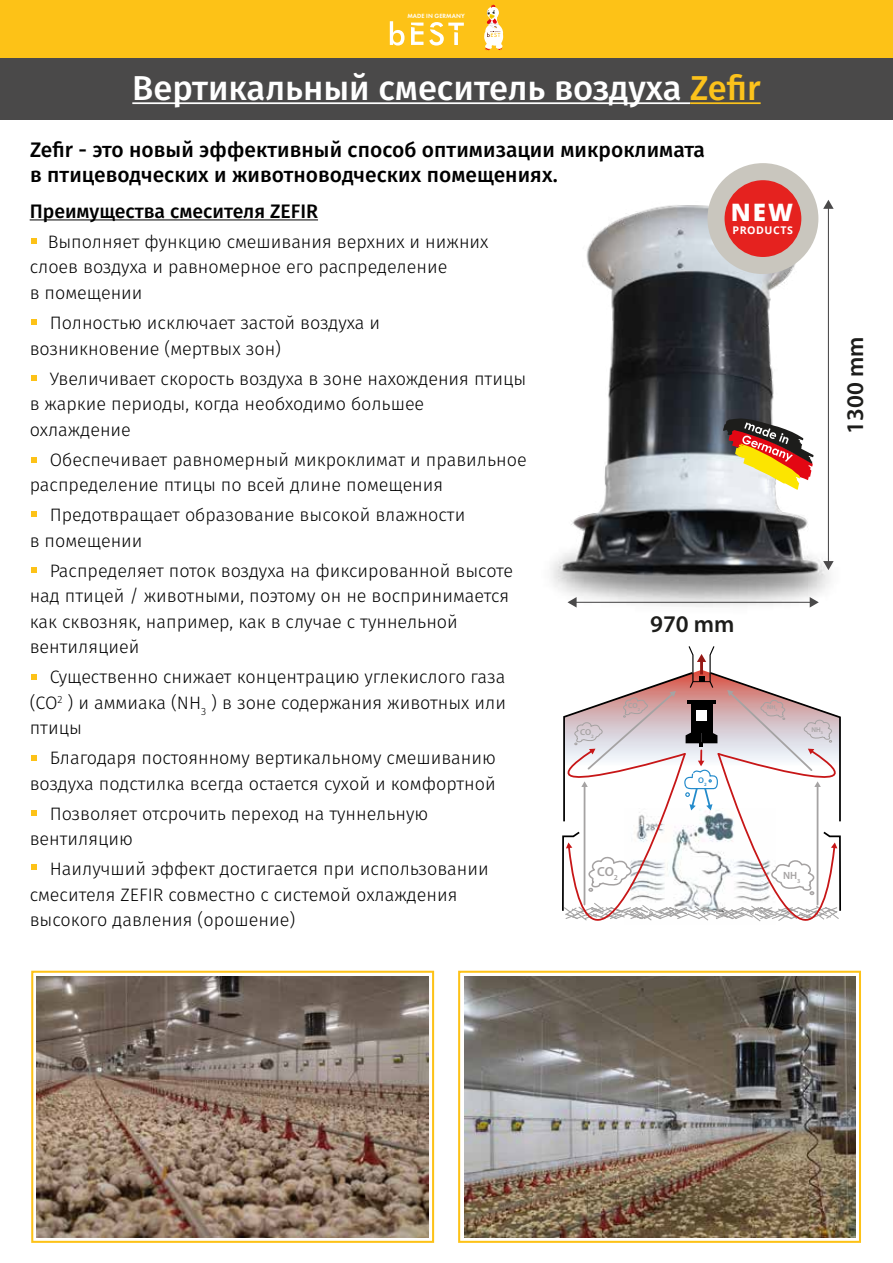
<style>
.page{position:relative;width:893px;height:1263px;background:#fff}
.page>*{position:absolute;margin:0;border:0;box-sizing:border-box;transform-origin:0 0}
.t1{font:500 34.5px "Fira Sans";color:#fff}
.t2{font:600 24px "Myriad Pro";color:#1d1d1b}
.t3{font:800 24px "Open Sans";color:#fff}
.t4{font:500 21px/25.2px "Fira Sans";letter-spacing:.005em;color:#000}
.t5{font:500 19.5px "Fira Sans";color:#000}
.t6{font:300 18px/25.5px "Fira Sans";color:#000}
.t7{font:600 13.2px "Myriad Pro";color:#a5a2a2}
.t8{font:700 10.65px "Open Sans";letter-spacing:.045em;color:#fff}
.t9{font:600 10.5px "Myriad Pro";color:#a5a2a2}
.t10{font:600 8.7px "Myriad Pro";color:#a5a2a2}
.t11{font:600 8.25px "Myriad Pro";color:#228acb}
.t12{font:600 7.5px "Myriad Pro";color:#a5a2a2}
.t13{font:600 6.9px "Myriad Pro";color:#a5a2a2}
.t14{font:600 6.3px "Futura PT";letter-spacing:.01em;color:#fff}
.t15{font:600 6px "Myriad Pro";color:#a5a2a2}
.s1{color:#fcc21b}
</style>
<div class="page">
<img style="left:37px;top:976px;width:391px;height:261px">
<hr style="left:30px;top:219px;width:288px;height:1px;background:#000">
<img style="left:550px;top:163px;width:280px;height:445px">
<hr style="left:575px;top:602px;width:236px;height:1px;background:#4a494a">
<svg style="left:567px;top:597px;width:10px;height:10px"></svg>
<svg style="left:810px;top:597px;width:9px;height:10px"></svg>
<hr style="left:828px;top:207px;width:1px;height:356px;background:#4a494a">
<svg style="left:823px;top:561px;width:11px;height:9px"></svg>
<svg style="left:823px;top:200px;width:11px;height:9px"></svg>
<div style="left:0;top:0;width:893px;height:58px;background:#fdc217"></div>
<div style="left:0;top:58px;width:893px;height:62px;background:#4a4949"></div>
<hr style="left:132px;top:102px;width:558px;height:2px;background:#fff">
<hr style="left:690px;top:102px;width:71px;height:2px;background:#fcc21b">
<svg style="left:390px;top:21px;width:14px;height:25px"></svg>
<svg style="left:411px;top:23px;width:12px;height:22px"></svg>
<svg style="left:429px;top:22px;width:35px;height:24px"></svg>
<svg style="left:484px;top:5px;width:19px;height:46px"></svg>
<svg style="left:31px;top:238px;width:5px;height:6px"></svg>
<svg style="left:31px;top:319px;width:5px;height:6px"></svg>
<svg style="left:31px;top:376px;width:5px;height:5px"></svg>
<svg style="left:31px;top:457px;width:5px;height:5px"></svg>
<svg style="left:31px;top:512px;width:5px;height:5px"></svg>
<svg style="left:31px;top:567px;width:5px;height:6px"></svg>
<svg style="left:31px;top:674px;width:5px;height:5px"></svg>
<svg style="left:31px;top:755px;width:5px;height:6px"></svg>
<svg style="left:31px;top:810px;width:5px;height:5px"></svg>
<svg style="left:31px;top:864px;width:5px;height:6px"></svg>
<svg style="left:723px;top:417px;width:90px;height:73px"></svg>
<div style="left:31px;top:971px;width:403px;height:272px;border:2px solid #fdc217"></div>
<div style="left:458px;top:971px;width:403px;height:272px;border:2px solid #fdc217"></div>
<img style="left:464px;top:976px;width:391px;height:261px">
<div style="left:707px;top:163px;width:111px;height:111px;background:#c9c6be;border-radius:50%"></div>
<div style="left:724px;top:180px;width:77px;height:77px;background:#e5221f;border-radius:50%"></div>
<svg style="left:506px;top:646px;width:355px;height:408px"></svg>
<p class="t14" style="left:407px;top:12px;width:59px">MADE IN GERMANY</p>
<h1 class="t1" style="left:132px;top:60px;width:630px">Вертикальный смеситель воздуха <span class="s1">Zefir</span></h1>
<p class="t4" style="left:30px;top:136px;width:676px">Zefir - это новый эффективный способ оптимизации микроклимата в птицеводческих и животноводческих помещениях.</p>
<p class="t5" style="left:30px;top:195px;width:290px">Преимущества смесителя ZEFIR</p>
<p class="t6" style="left:30px;top:229px;width:460px;text-indent:18px">Выполняет функцию смешивания верхних и нижних слоев воздуха и равномерное его распределение<br>в помещении</p>
<p class="t6" style="left:30px;top:310px;width:352px;text-indent:20px">Полностью исключает застой воздуха и возникновение (мертвых зон)</p>
<p class="t6" style="left:30px;top:365px;width:498px;text-indent:20px">Увеличивает скорость воздуха в зоне нахождения птицы в жаркие периоды, когда необходимо большее охлаждение</p>
<p class="t6" style="left:30px;top:446px;width:499px;text-indent:20px">Обеспечивает равномерный микроклимат и правильное распределение птицы по всей длине помещения</p>
<p class="t6" style="left:30px;top:502px;width:437px;text-indent:20px">Предотвращает образование высокой влажности в помещении</p>
<p class="t6" style="left:30px;top:557px;width:485px;text-indent:20px">Распределяет поток воздуха на фиксированной высоте над птицей / животными, поэтому он не воспринимается как сквозняк, например, как в случае с туннельной вентиляцией</p>
<p class="t6" style="left:30px;top:664px;width:478px;text-align:justify;text-indent:20px">Существенно снижает концентрацию углекислого газа (СО<sup>2</sup> ) и аммиака (NH<sub>3</sub> ) в зоне содержания животных или птицы</p>
<p class="t6" style="left:30px;top:745px;width:468px;text-align:right">Благодаря постоянному вертикальному смешиванию воздуха подстилка всегда остается сухой и комфортной</p>
<p class="t6" style="left:30px;top:800px;width:400px;text-indent:20px">Позволяет отсрочить переход на туннельную вентиляцию</p>
<p class="t6" style="left:30px;top:856px;width:461px;text-indent:20px">Наилучший эффект достигается при использовании смесителя ZEFIR совместно с системой охлаждения высокого давления (орошение)</p>
<h2 class="t3" style="left:731px;top:194px;width:64px">NEW</h2>
<p class="t8" style="left:732px;top:222px;width:62px">PRODUCTS</p>
<p class="t10" style="left:580px;top:726px;width:15px">CO<sub>2</sub></p>
<h2 class="t2" style="left:650px;top:608px;width:86px">970 mm</h2>
<p class="t12" style="left:628px;top:701px;width:13px">CO<sub>2</sub></p>
<p class="t11" style="left:698px;top:775px;width:10px">O<sub>2</sub></p>
<p class="t15" style="left:767px;top:703px;width:11px">NH<sub>3</sub></p>
<p class="t7" style="left:597px;top:863px;width:22px">CO<sub>2</sub></p>
<p class="t9" style="left:783px;top:869px;width:19px">NH<sub>3</sub></p>
<p class="t13" style="left:811px;top:725px;width:13px">NH<sub>3</sub></p>
<h2 class="t2" style="left:840px;top:434px;width:99px;rotate:-90deg">1300 mm</h2>
</div>
